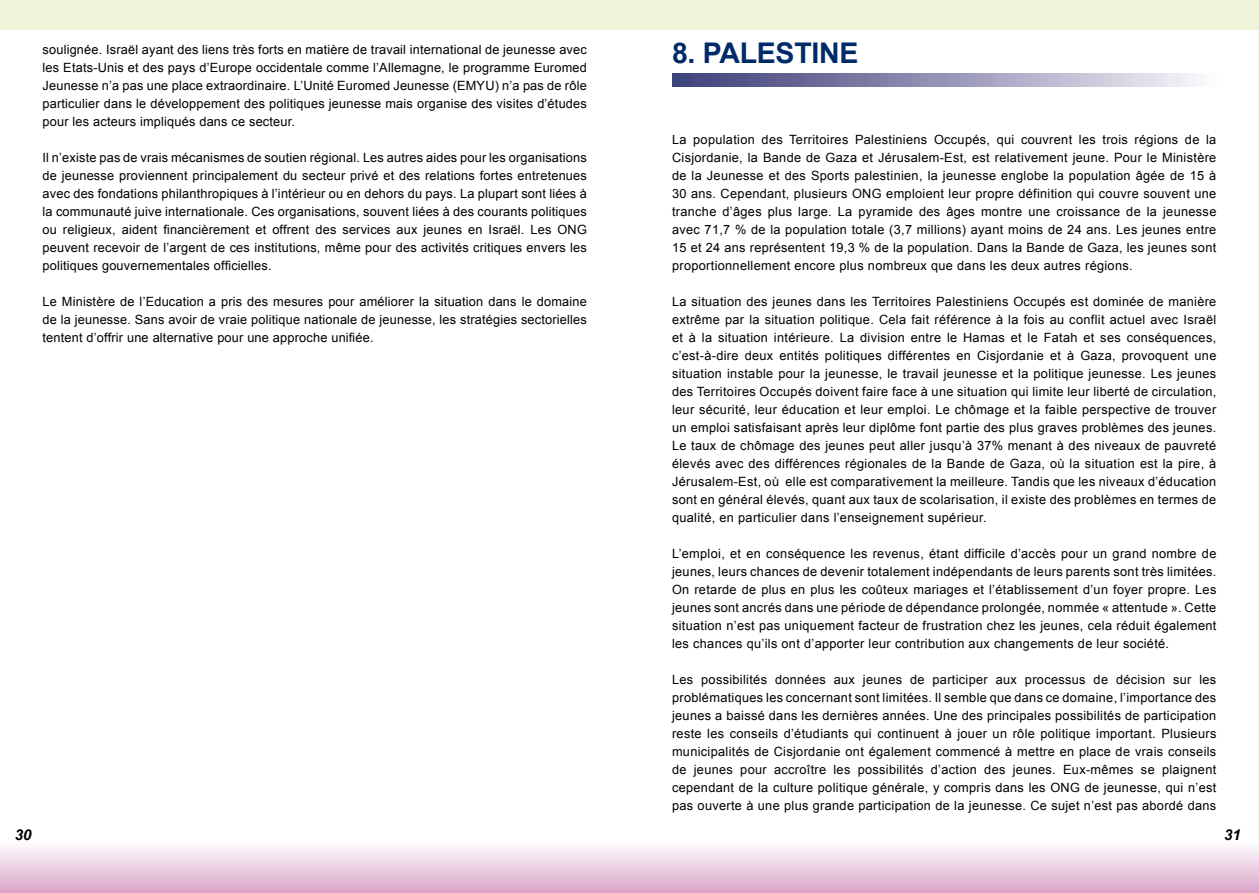
<style>
.page{position:relative;width:1259px;height:893px;background:#fff}
.page>*{position:absolute;margin:0;border:0;box-sizing:border-box;transform-origin:0 0}
.t1{font:700 28.5px "Arial";letter-spacing:-.01em;color:#002b68}
.t2{font:italic 700 15px "Arial";color:#000}
.t3{font:12.75px/18px "Arial";letter-spacing:.025em;color:#000;text-align:justify}
</style>
<div class="page">
<div style="left:0;top:840px;width:629px;height:53px;background:linear-gradient(to bottom,#fff,#daa4c8)"></div>
<div style="left:0;top:0;width:629px;height:30px;background:#eff4d9"></div>
<div style="left:629px;top:840px;width:630px;height:53px;background:linear-gradient(to bottom,#fff,#daa4c8)"></div>
<div style="left:629px;top:0;width:630px;height:30px;background:#eff4d9"></div>
<svg style="left:672px;top:74px;width:524px;height:13px;background:#9594b5"></svg>
<p class="t3" style="left:43px;top:41px;width:546px">soulignée. Israël ayant des liens très forts en matière de travail international de jeunesse avec les Etats-Unis et des pays d’Europe occidentale comme l’Allemagne, le programme Euromed Jeunesse n’a pas une place extraordinaire. L’Unité Euromed Jeunesse (EMYU) n’a pas de rôle particulier dans le développement des politiques jeunesse mais organise des visites d’études pour les acteurs impliqués dans ce secteur.</p>
<p class="t3" style="left:43px;top:149px;width:546px">Il n’existe pas de vrais mécanismes de soutien régional. Les autres aides pour les organisations de jeunesse proviennent principalement du secteur privé et des relations fortes entretenues avec des fondations philanthropiques à l’intérieur ou en dehors du pays. La plupart sont liées à la communauté juive internationale. Ces organisations, souvent liées à des courants politiques ou religieux, aident financièrement et offrent des services aux jeunes en Israël. Les ONG peuvent recevoir de l’argent de ces institutions, même pour des activités critiques envers les politiques gouvernementales officielles.</p>
<p class="t3" style="left:43px;top:293px;width:546px">Le Ministère de l’Education a pris des mesures pour améliorer la situation dans le domaine de la jeunesse. Sans avoir de vraie politique nationale de jeunesse, les stratégies sectorielles tentent d’offrir une alternative pour une approche unifiée.</p>
<h1 class="t1" style="left:672px;top:34px;width:188px">8. PALESTINE</h1>
<p class="t3" style="left:672px;top:131px;width:546px">La population des Territoires Palestiniens Occupés, qui couvrent les trois régions de la Cisjordanie, la Bande de Gaza et Jérusalem-Est, est relativement jeune. Pour le Ministère de la Jeunesse et des Sports palestinien, la jeunesse englobe la population âgée de 15 à 30 ans. Cependant, plusieurs ONG emploient leur propre définition qui couvre souvent une tranche d’âges plus large. La pyramide des âges montre une croissance de la jeunesse avec 71,7 % de la population totale (3,7 millions) ayant moins de 24 ans. Les jeunes entre 15 et 24 ans représentent 19,3 % de la population. Dans la Bande de Gaza, les jeunes sont proportionnellement encore plus nombreux que dans les deux autres régions.</p>
<p class="t3" style="left:672px;top:293px;width:546px">La situation des jeunes dans les Territoires Palestiniens Occupés est dominée de manière extrême par la situation politique. Cela fait référence à la fois au conflit actuel avec Israël et à la situation intérieure. La division entre le Hamas et le Fatah et ses conséquences, c’est-à-dire deux entités politiques différentes en Cisjordanie et à Gaza, provoquent une situation instable pour la jeunesse, le travail jeunesse et la politique jeunesse. Les jeunes des Territoires Occupés doivent faire face à une situation qui limite leur liberté de circulation, leur sécurité, leur éducation et leur emploi. Le chômage et la faible perspective de trouver un emploi satisfaisant après leur diplôme font partie des plus graves problèmes des jeunes.<br>Le taux de chômage des jeunes peut aller jusqu’à 37% menant à des niveaux de pauvreté élevés avec des différences régionales de la Bande de Gaza, où la situation est la pire, à Jérusalem-Est, où elle est comparativement la meilleure. Tandis que les niveaux d’éducation sont en général élevés, quant aux taux de scolarisation, il existe des problèmes en termes de qualité, en particulier dans l’enseignement supérieur.</p>
<p class="t3" style="left:672px;top:545px;width:546px">L’emploi, et en conséquence les revenus, étant difficile d’accès pour un grand nombre de jeunes, leurs chances de devenir totalement indépendants de leurs parents sont très limitées.<br>On retarde de plus en plus les coûteux mariages et l’établissement d’un foyer propre. Les jeunes sont ancrés dans une période de dépendance prolongée, nommée « attentude ». Cette situation n’est pas uniquement facteur de frustration chez les jeunes, cela réduit également les chances qu’ils ont d’apporter leur contribution aux changements de leur société.</p>
<p class="t3" style="left:672px;top:671px;width:546px">Les possibilités données aux jeunes de participer aux processus de décision sur les problématiques les concernant sont limitées. Il semble que dans ce domaine, l’importance des jeunes a baissé dans les dernières années. Une des principales possibilités de participation reste les conseils d’étudiants qui continuent à jouer un rôle politique important. Plusieurs municipalités de Cisjordanie ont également commencé à mettre en place de vrais conseils de jeunes pour accroître les possibilités d’action des jeunes. Eux-mêmes se plaignent cependant de la culture politique générale, y compris dans les ONG de jeunesse, qui n’est pas ouverte à une plus grande participation de la jeunesse. Ce sujet n’est pas abordé dans</p>
<p class="t2" style="left:15px;top:825px;width:18px">30</p>
<p class="t2" style="left:1224px;top:825px;width:18px">31</p>
</div>
